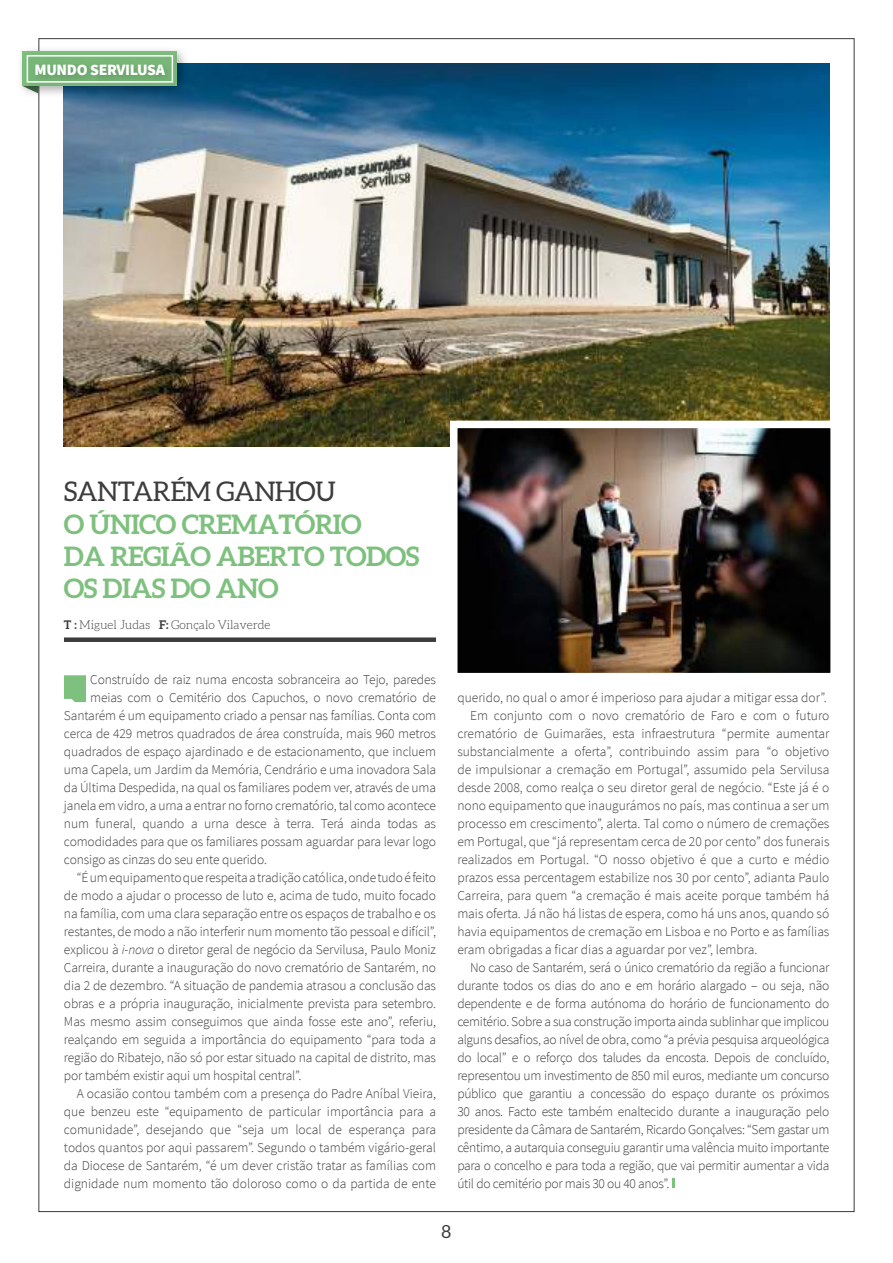
<style>
.page{position:relative;width:893px;height:1263px;background:#fff}
.page>*{position:absolute;margin:0;border:0;box-sizing:border-box;transform-origin:0 0}
.t1{font:700 27px/32.4px "Aleo";letter-spacing:-.02em;color:#7ec07e}
.t2{font:27px "Aleo";letter-spacing:-.02em;color:#3c3c3b}
.t3{font:18px "Aleo";color:#3c3c3b}
.t4{font:900 15.75px "Source Sans Pro";letter-spacing:-.02em;color:#fff}
.t5{font:300 13.5px "Source Sans Pro";letter-spacing:-.01em;color:#3c3c3b}
.t6{font:300 12px "Aleo";color:#3c3c3b}
.s1{font-weight:700}
.s2{font-style:italic}
</style>
<div class="page">
<svg style="left:64px;top:675px;width:22px;height:27px"></svg>
<div style="left:64px;top:637px;width:372px;height:5px;background:#3c3c3b"></div>
<svg style="left:672px;top:1179px;width:2px;height:9px"></svg>
<img style="left:64px;top:64px;width:765px;height:382px">
<img style="left:459px;top:430px;width:370px;height:241px">
<div style="left:450px;top:421px;width:388px;height:259px;border:8px solid #fff"></div>
<div style="left:17px;top:45px;width:173px;height:53px;background:#000;opacity:.29"></div>
<div style="left:20px;top:49px;width:166px;height:46px;background:#000;opacity:.31"></div>
<svg style="left:23px;top:54px;width:151px;height:39px;background:#75a981"></svg>
<p class="t4" style="left:34px;top:59px;width:132px">MUNDO SERVILUSA</p>
<h1 class="t2" style="left:64px;top:476px;width:273px">SANTARÉM GANHOU</h1>
<h1 class="t1" style="left:64px;top:509px;width:357px">O ÚNICO CREMATÓRIO<br>DA REGIÃO ABERTO TODOS<br>OS DIAS DO ANO</h1>
<p class="t6" style="left:64px;top:618px;width:208px"><span class="s1">T :</span> Miguel Judas <span class="s1">F:</span> Gonçalo Vilaverde</p>
<p class="t5" style="left:90px;top:671px;width:347px">Construído de raiz numa encosta sobranceira ao Tejo, paredes</p>
<p class="t5" style="left:90px;top:689px;width:347px">meias com o Cemitério dos Capuchos, o novo crematório de</p>
<p class="t5" style="left:64px;top:707px;width:374px">Santarém é um equipamento criado a pensar nas famílias. Conta com</p>
<p class="t5" style="left:64px;top:725px;width:374px">cerca de 429 metros quadrados de área construída, mais 960 metros</p>
<p class="t5" style="left:64px;top:743px;width:374px">quadrados de espaço ajardinado e de estacionamento, que incluem</p>
<p class="t5" style="left:64px;top:761px;width:374px">uma Capela, um Jardim da Memória, Cendrário e uma inovadora Sala</p>
<p class="t5" style="left:64px;top:779px;width:374px">da Última Despedida, na qual os familiares podem ver, através de uma</p>
<p class="t5" style="left:64px;top:797px;width:373px">janela em vidro, a urna a entrar no forno crematório, tal como acontece</p>
<p class="t5" style="left:64px;top:815px;width:374px">num funeral, quando a urna desce à terra. Terá ainda todas as</p>
<p class="t5" style="left:64px;top:833px;width:374px">comodidades para que os familiares possam aguardar para levar logo</p>
<p class="t5" style="left:64px;top:851px;width:204px">consigo as cinzas do seu ente querido.</p>
<p class="t5" style="left:77px;top:869px;width:361px">“É um equipamento que respeita a tradição católica, onde tudo é feito</p>
<p class="t5" style="left:64px;top:887px;width:374px">de modo a ajudar o processo de luto e, acima de tudo, muito focado</p>
<p class="t5" style="left:64px;top:905px;width:374px">na família, com uma clara separação entre os espaços de trabalho e os</p>
<p class="t5" style="left:64px;top:923px;width:374px">restantes, de modo a não interferir num momento tão pessoal e difícil”,</p>
<p class="t5" style="left:64px;top:941px;width:374px">explicou à <span class="s2">i-nova</span> o diretor geral de negócio da Servilusa, Paulo Moniz</p>
<p class="t5" style="left:64px;top:959px;width:374px">Carreira, durante a inauguração do novo crematório de Santarém, no</p>
<p class="t5" style="left:64px;top:977px;width:374px">dia 2 de dezembro. “A situação de pandemia atrasou a conclusão das</p>
<p class="t5" style="left:64px;top:995px;width:374px">obras e a própria inauguração, inicialmente prevista para setembro.</p>
<p class="t5" style="left:64px;top:1013px;width:374px">Mas mesmo assim conseguimos que ainda fosse este ano”, referiu,</p>
<p class="t5" style="left:64px;top:1031px;width:374px">realçando em seguida a importância do equipamento “para toda a</p>
<p class="t5" style="left:64px;top:1049px;width:374px">região do Ribatejo, não só por estar situado na capital de distrito, mas</p>
<p class="t5" style="left:64px;top:1067px;width:239px">por também existir aqui um hospital central”.</p>
<p class="t5" style="left:77px;top:1085px;width:361px">A ocasião contou também com a presença do Padre Aníbal Vieira,</p>
<p class="t5" style="left:64px;top:1103px;width:374px">que benzeu este “equipamento de particular importância para a</p>
<p class="t5" style="left:64px;top:1121px;width:374px">comunidade”, desejando que “seja um local de esperança para</p>
<p class="t5" style="left:64px;top:1139px;width:374px">todos quantos por aqui passarem”. Segundo o também vigário-geral</p>
<p class="t5" style="left:64px;top:1157px;width:374px">da Diocese de Santarém, “é um dever cristão tratar as famílias com</p>
<p class="t5" style="left:64px;top:1175px;width:374px">dignidade num momento tão doloroso como o da partida de ente</p>
<p class="t5" style="left:457px;top:689px;width:371px">querido, no qual o amor é imperioso para ajudar a mitigar essa dor”.</p>
<p class="t5" style="left:470px;top:707px;width:361px">Em conjunto com o novo crematório de Faro e com o futuro</p>
<p class="t5" style="left:457px;top:725px;width:374px">crematório de Guimarães, esta infraestrutura “permite aumentar</p>
<p class="t5" style="left:457px;top:743px;width:374px">substancialmente a oferta”, contribuindo assim para “o objetivo</p>
<p class="t5" style="left:457px;top:761px;width:374px">de impulsionar a cremação em Portugal”, assumido pela Servilusa</p>
<p class="t5" style="left:457px;top:779px;width:374px">desde 2008, como realça o seu diretor geral de negócio. “Este já é o</p>
<p class="t5" style="left:457px;top:797px;width:374px">nono equipamento que inaugurámos no país, mas continua a ser um</p>
<p class="t5" style="left:457px;top:815px;width:374px">processo em crescimento”, alerta. Tal como o número de cremações</p>
<p class="t5" style="left:457px;top:833px;width:374px">em Portugal, que “já representam cerca de 20 por cento” dos funerais</p>
<p class="t5" style="left:457px;top:851px;width:373px">realizados em Portugal. “O nosso objetivo é que a curto e médio</p>
<p class="t5" style="left:457px;top:869px;width:374px">prazos essa percentagem estabilize nos 30 por cento”, adianta Paulo</p>
<p class="t5" style="left:457px;top:887px;width:374px">Carreira, para quem “a cremação é mais aceite porque também há</p>
<p class="t5" style="left:457px;top:905px;width:373px">mais oferta. Já não há listas de espera, como há uns anos, quando só</p>
<p class="t5" style="left:457px;top:923px;width:374px">havia equipamentos de cremação em Lisboa e no Porto e as famílias</p>
<p class="t5" style="left:457px;top:941px;width:302px">eram obrigadas a ficar dias a aguardar por vez”, lembra.</p>
<p class="t5" style="left:470px;top:959px;width:361px">No caso de Santarém, será o único crematório da região a funcionar</p>
<p class="t5" style="left:457px;top:977px;width:374px">durante todos os dias do ano e em horário alargado – ou seja, não</p>
<p class="t5" style="left:457px;top:995px;width:374px">dependente e de forma autónoma do horário de funcionamento do</p>
<p class="t5" style="left:457px;top:1013px;width:374px">cemitério. Sobre a sua construção importa ainda sublinhar que implicou</p>
<p class="t5" style="left:457px;top:1031px;width:374px">alguns desafios, ao nível de obra, como “a prévia pesquisa arqueológica</p>
<p class="t5" style="left:457px;top:1049px;width:374px">do local” e o reforço dos taludes da encosta. Depois de concluído,</p>
<p class="t5" style="left:457px;top:1067px;width:374px">representou um investimento de 850 mil euros, mediante um concurso</p>
<p class="t5" style="left:457px;top:1085px;width:374px">público que garantiu a concessão do espaço durante os próximos</p>
<p class="t5" style="left:457px;top:1103px;width:374px">30 anos. Facto este também enaltecido durante a inauguração pelo</p>
<p class="t5" style="left:457px;top:1121px;width:374px">presidente da Câmara de Santarém, Ricardo Gonçalves: “Sem gastar um</p>
<p class="t5" style="left:457px;top:1139px;width:374px">cêntimo, a autarquia conseguiu garantir uma valência muito importante</p>
<p class="t5" style="left:457px;top:1157px;width:374px">para o concelho e para toda a região, que vai permitir aumentar a vida</p>
<p class="t5" style="left:457px;top:1175px;width:214px">útil do cemitério por mais 30 ou 40 anos”.</p>
<h2 class="t3" style="left:442px;top:1221px;width:11px">8</h2>
</div>
